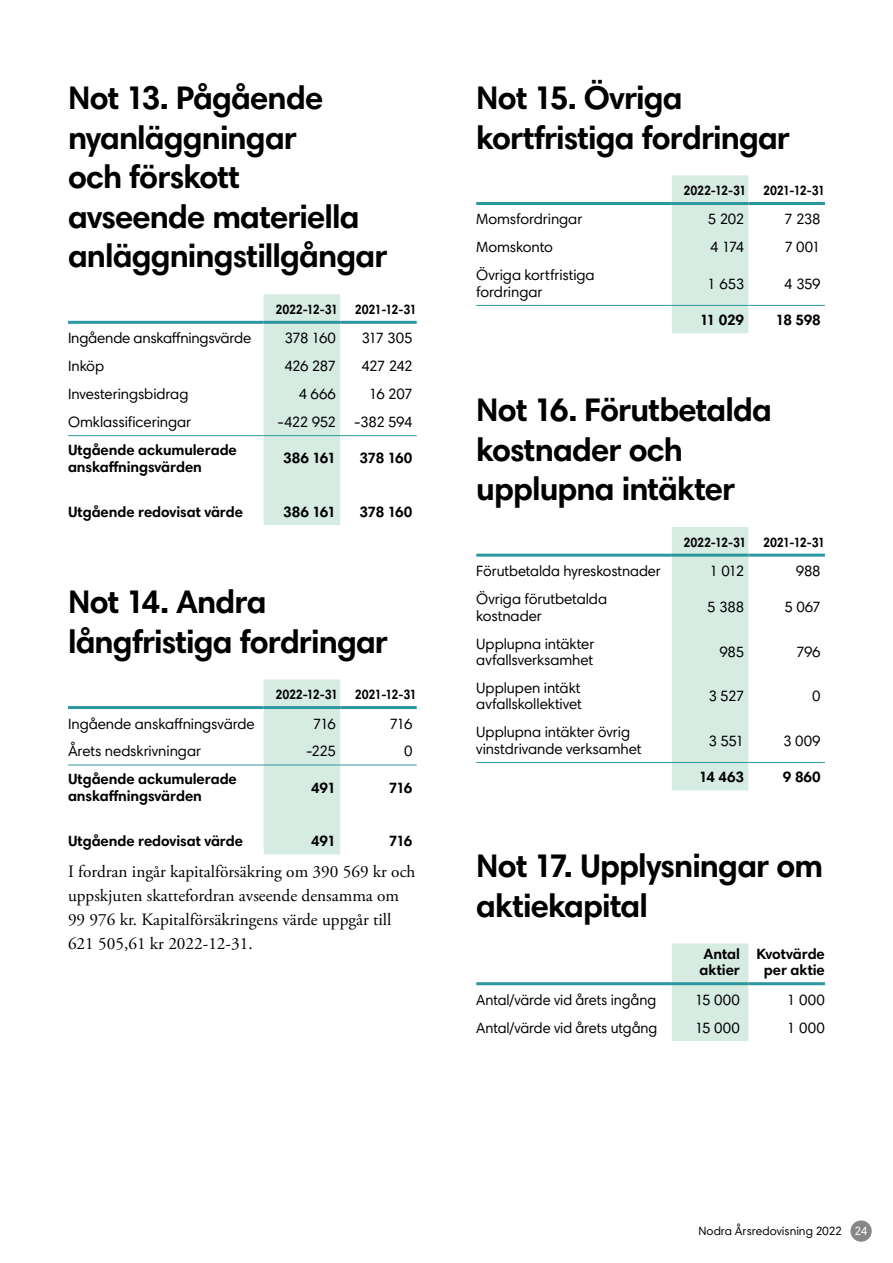
<style>
.page{position:relative;width:893px;height:1263px;background:#fff}
.page>*{position:absolute;margin:0;border:0;box-sizing:border-box;transform-origin:0 0}
.Rubrik_3__H3{font:700 33px/39.6px "Harmonia Sans Std";letter-spacing:-.025em;color:#000}
.Brödtext_inget_avstå{font:17.25px/24px "Adobe Garamond Pro";color:#000}
.Tabell_vänster{font:15px/16.5px "Harmonia Sans Std";letter-spacing:-.005em;color:#000}
.Tabell_höger{font:15px "Harmonia Sans Std";letter-spacing:-.03em;color:#000}
.Tabellhuvud_vänster{font:700 15px/16.5px "Harmonia Sans Std";letter-spacing:-.005em;color:#000}
.Tabellhuvud_höger{font:700 15px/16.5px "Harmonia Sans Std";letter-spacing:-.01em;color:#000}
.Tabellhuvud_vänster-2{font:700 13.5px "Harmonia Sans Std";letter-spacing:-.04em;color:#000;scale:.9 1}
.t1{font:12px "Harmonia Sans Std";color:#000}
.s1{color:#fff}
</style>
<div class="page">
<div style="left:850px;top:1220px;width:22px;height:22px;background:#878787;border-radius:50%"></div>
<div style="left:264px;top:294px;width:76px;height:231px;background:#d6ebe2"></div>
<hr style="left:68px;top:435px;width:196px;height:1px;background:#2d979f">
<hr style="left:264px;top:435px;width:76px;height:1px;background:#2d979f">
<hr style="left:340px;top:435px;width:77px;height:1px;background:#2d979f">
<hr style="left:68px;top:321px;width:196px;height:3px;background:#2d979f">
<hr style="left:264px;top:321px;width:76px;height:3px;background:#2d979f">
<hr style="left:340px;top:321px;width:77px;height:3px;background:#2d979f">
<div style="left:264px;top:679px;width:76px;height:175px;background:#d6ebe2"></div>
<hr style="left:68px;top:706px;width:196px;height:3px;background:#2d979f">
<hr style="left:264px;top:706px;width:76px;height:3px;background:#2d979f">
<hr style="left:340px;top:706px;width:77px;height:3px;background:#2d979f">
<hr style="left:68px;top:765px;width:196px;height:1px;background:#2d979f">
<hr style="left:264px;top:765px;width:76px;height:1px;background:#2d979f">
<hr style="left:340px;top:765px;width:77px;height:1px;background:#2d979f">
<div style="left:672px;top:175px;width:76px;height:158px;background:#d6ebe2"></div>
<hr style="left:476px;top:305px;width:196px;height:1px;background:#2d979f">
<hr style="left:672px;top:305px;width:76px;height:1px;background:#2d979f">
<hr style="left:748px;top:305px;width:77px;height:1px;background:#2d979f">
<hr style="left:476px;top:202px;width:196px;height:3px;background:#2d979f">
<hr style="left:672px;top:202px;width:76px;height:3px;background:#2d979f">
<hr style="left:748px;top:202px;width:77px;height:3px;background:#2d979f">
<div style="left:672px;top:527px;width:76px;height:263px;background:#d6ebe2"></div>
<hr style="left:476px;top:762px;width:196px;height:1px;background:#2d979f">
<hr style="left:672px;top:762px;width:76px;height:1px;background:#2d979f">
<hr style="left:748px;top:762px;width:77px;height:1px;background:#2d979f">
<hr style="left:476px;top:554px;width:196px;height:3px;background:#2d979f">
<hr style="left:672px;top:554px;width:76px;height:3px;background:#2d979f">
<hr style="left:748px;top:554px;width:77px;height:3px;background:#2d979f">
<div style="left:672px;top:943px;width:76px;height:98px;background:#d6ebe2"></div>
<hr style="left:476px;top:982px;width:196px;height:3px;background:#2d979f">
<hr style="left:672px;top:982px;width:76px;height:3px;background:#2d979f">
<hr style="left:748px;top:982px;width:77px;height:3px;background:#2d979f">
<h3 class="Rubrik_3__H3" style="left:68px;top:77px;width:321px">Not 13. Pågående nyanläggningar<br>och förskott<br>avseende materiella anläggningstillgångar</h3>
<p class="Tabellhuvud_vänster-2" style="left:275px;top:301px;width:71px">2022-12-31</p>
<p class="Tabellhuvud_vänster-2" style="left:355px;top:301px;width:70px">2021-12-31</p>
<p class="Tabell_vänster" style="left:68px;top:330px;width:185px">Ingående anskaffningsvärde</p>
<p class="Tabell_höger" style="left:285px;top:329px;width:53px">378 160</p>
<p class="Tabell_höger" style="left:362px;top:329px;width:52px">317 305</p>
<p class="Tabell_vänster" style="left:68px;top:358px;width:38px">Inköp</p>
<p class="Tabell_höger" style="left:284px;top:357px;width:53px">426 287</p>
<p class="Tabell_höger" style="left:361px;top:357px;width:53px">427 242</p>
<p class="Tabell_vänster" style="left:68px;top:386px;width:122px">Investeringsbidrag</p>
<p class="Tabell_höger" style="left:299px;top:385px;width:39px">4 666</p>
<p class="Tabell_höger" style="left:369px;top:385px;width:45px">16 207</p>
<p class="Tabell_vänster" style="left:68px;top:414px;width:125px">Omklassificeringar</p>
<p class="Tabell_höger" style="left:277px;top:413px;width:60px">-422 952</p>
<p class="Tabell_höger" style="left:354px;top:413px;width:60px">-382 594</p>
<p class="Tabellhuvud_vänster" style="left:68px;top:441px;width:170px">Utgående ackumulerade anskaffningsvärden</p>
<p class="Tabellhuvud_höger" style="left:283px;top:450px;width:54px">386 161</p>
<p class="Tabellhuvud_höger" style="left:360px;top:450px;width:54px">378 160</p>
<p class="Tabellhuvud_vänster" style="left:68px;top:503px;width:177px">Utgående redovisat värde</p>
<p class="Tabellhuvud_höger" style="left:283px;top:503px;width:54px">386 161</p>
<p class="Tabellhuvud_höger" style="left:360px;top:503px;width:54px">378 160</p>
<h3 class="Rubrik_3__H3" style="left:68px;top:581px;width:322px">Not 14. Andra långfristiga fordringar</h3>
<p class="Tabellhuvud_vänster-2" style="left:275px;top:686px;width:71px">2022-12-31</p>
<p class="Tabellhuvud_vänster-2" style="left:355px;top:686px;width:70px">2021-12-31</p>
<p class="Tabell_vänster" style="left:68px;top:715px;width:188px">Ingående anskaffningsvärde</p>
<p class="Tabell_höger" style="left:313px;top:714px;width:24px">716</p>
<p class="Tabell_höger" style="left:389px;top:714px;width:24px">716</p>
<p class="Tabell_vänster" style="left:68px;top:743px;width:135px">Årets nedskrivningar</p>
<p class="Tabell_höger" style="left:306px;top:742px;width:32px">-225</p>
<p class="Tabell_höger" style="left:404px;top:742px;width:10px">0</p>
<p class="Tabellhuvud_vänster" style="left:68px;top:771px;width:170px">Utgående ackumulerade anskaffningsvärden</p>
<p class="Tabellhuvud_höger" style="left:311px;top:779px;width:26px">491</p>
<p class="Tabellhuvud_höger" style="left:389px;top:779px;width:25px">716</p>
<p class="Tabellhuvud_vänster" style="left:68px;top:832px;width:177px">Utgående redovisat värde</p>
<p class="Tabellhuvud_höger" style="left:311px;top:832px;width:26px">491</p>
<p class="Tabellhuvud_höger" style="left:389px;top:832px;width:25px">716</p>
<p class="Brödtext_inget_avstå" style="left:68px;top:860px;width:349px">I fordran ingår kapitalförsäkring om 390 569 kr och uppskjuten skattefordran avseende densamma om 99 976 kr. Kapitalförsäkringens värde uppgår till 621 505,61 kr 2022-12-31.</p>
<h3 class="Rubrik_3__H3" style="left:476px;top:77px;width:316px">Not 15. Övriga kortfristiga fordringar</h3>
<p class="Tabellhuvud_vänster-2" style="left:684px;top:182px;width:71px">2022-12-31</p>
<p class="Tabellhuvud_vänster-2" style="left:763px;top:182px;width:70px">2021-12-31</p>
<p class="Tabell_vänster" style="left:476px;top:211px;width:108px">Momsfordringar</p>
<p class="Tabell_höger" style="left:708px;top:210px;width:38px">5 202</p>
<p class="Tabell_höger" style="left:784px;top:210px;width:38px">7 238</p>
<p class="Tabell_vänster" style="left:476px;top:239px;width:78px">Momskonto</p>
<p class="Tabell_höger" style="left:710px;top:238px;width:35px">4 174</p>
<p class="Tabell_höger" style="left:784px;top:238px;width:38px">7 001</p>
<p class="Tabell_vänster" style="left:476px;top:267px;width:120px">Övriga kortfristiga fordringar</p>
<p class="Tabell_höger" style="left:707px;top:274px;width:38px">1 653</p>
<p class="Tabell_höger" style="left:784px;top:274px;width:38px">4 359</p>
<p class="Tabellhuvud_höger" style="left:700px;top:311px;width:46px">11 029</p>
<p class="Tabellhuvud_höger" style="left:776px;top:311px;width:46px">18 598</p>
<h3 class="Rubrik_3__H3" style="left:476px;top:389px;width:297px">Not 16. Förutbetalda kostnader och upplupna intäkter</h3>
<p class="Tabellhuvud_vänster-2" style="left:684px;top:533px;width:71px">2022-12-31</p>
<p class="Tabellhuvud_vänster-2" style="left:763px;top:533px;width:70px">2021-12-31</p>
<p class="Tabell_vänster" style="left:476px;top:563px;width:186px">Förutbetalda hyreskostnader</p>
<p class="Tabell_höger" style="left:710px;top:562px;width:36px">1 012</p>
<p class="Tabell_höger" style="left:796px;top:562px;width:26px">988</p>
<p class="Tabell_vänster" style="left:476px;top:590px;width:132px">Övriga förutbetalda kostnader</p>
<p class="Tabell_höger" style="left:707px;top:598px;width:38px">5 388</p>
<p class="Tabell_höger" style="left:785px;top:598px;width:38px">5 067</p>
<p class="Tabell_vänster" style="left:476px;top:635px;width:120px">Upplupna intäkter avfallsverksamhet</p>
<p class="Tabell_höger" style="left:719px;top:642px;width:26px">985</p>
<p class="Tabell_höger" style="left:796px;top:642px;width:26px">796</p>
<p class="Tabell_vänster" style="left:476px;top:679px;width:107px">Upplupen intäkt avfallskollektivet</p>
<p class="Tabell_höger" style="left:708px;top:687px;width:37px">3 527</p>
<p class="Tabell_höger" style="left:812px;top:687px;width:10px">0</p>
<p class="Tabell_vänster" style="left:476px;top:724px;width:167px">Upplupna intäkter övrig vinstdrivande verksamhet</p>
<p class="Tabell_höger" style="left:708px;top:731px;width:37px">3 551</p>
<p class="Tabell_höger" style="left:783px;top:731px;width:39px">3 009</p>
<p class="Tabellhuvud_höger" style="left:699px;top:768px;width:47px">14 463</p>
<p class="Tabellhuvud_höger" style="left:783px;top:768px;width:39px">9 860</p>
<h3 class="Rubrik_3__H3" style="left:476px;top:845px;width:348px">Not 17. Upplysningar om aktiekapital</h3>
<p class="Tabellhuvud_höger" style="left:700px;top:945px;width:42px">Antal aktier</p>
<p class="Tabellhuvud_höger" style="left:756px;top:945px;width:70px;text-align:center">Kvotvärde per aktie</p>
<p class="Tabell_vänster" style="left:476px;top:991px;width:181px">Antal/värde vid årets ingång</p>
<p class="Tabell_höger" style="left:695px;top:990px;width:46px">15 000</p>
<p class="Tabell_höger" style="left:787px;top:990px;width:39px">1 000</p>
<p class="Tabell_vänster" style="left:476px;top:1019px;width:183px">Antal/värde vid årets utgång</p>
<p class="Tabell_höger" style="left:695px;top:1018px;width:46px">15 000</p>
<p class="Tabell_höger" style="left:787px;top:1018px;width:39px">1 000</p>
<p class="t1" style="left:698px;top:1224px;width:171px">Nodra Årsredovisning 2022 <span class="s1">24</span></p>
</div>
